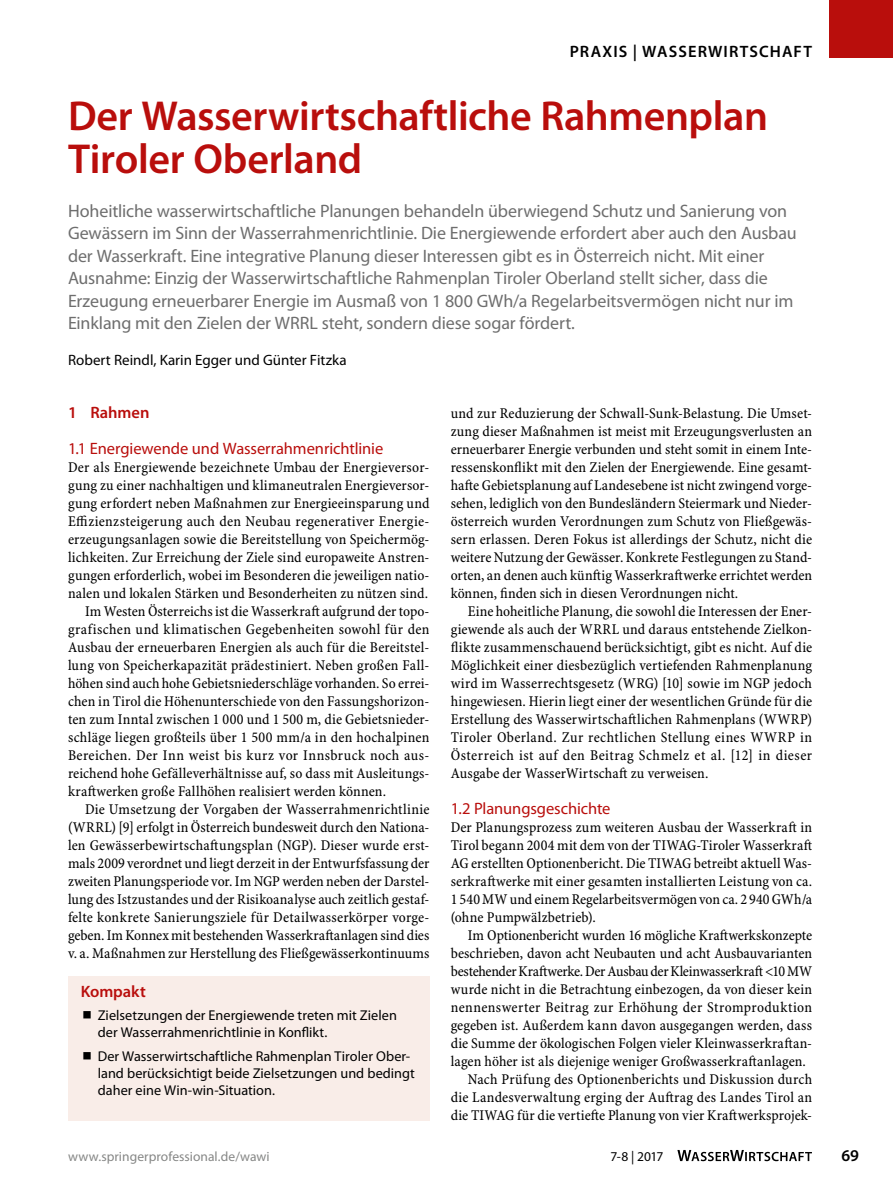
<style>
.page{position:relative;width:893px;height:1187px;background:#fff}
.page>*{position:absolute;margin:0;border:0;box-sizing:border-box;transform-origin:0 0}
.Title_x{font:600 42px/43.5px "Myriad Pro";letter-spacing:-.01em;color:#b90e0c}
.Trailer_x{font:18px/22.5px "Myriad Pro";letter-spacing:-.005em;color:#6e6e6e}
.SectionHeading_2_x{font:16.5px "Myriad Pro";letter-spacing:-.005em;color:#b90e0c}
.Rubrik{font:600 16.5px "Myriad Pro";letter-spacing:.065em;color:#000}
.SectionHeading_1_x_f{font:600 16.5px "Myriad Pro";color:#b90e0c}
.Box_Heading_x{font:600 16.5px "Myriad Pro";color:#b90e0c}
.Para_Indent{font:15px/18px "Minion Pro Cn Capt";letter-spacing:.005em;color:#000;text-align:justify}
.Para_x{font:15px/18px "Minion Pro Cn Capt";color:#000;text-align:justify}
.Author_x1{font:15px "Myriad Pro";color:#000}
.t1{font:14.25px/17px "Myriad Pro";letter-spacing:.005em;color:#000}
.Fußzeile{font:13.5px "Myriad Pro";letter-spacing:.005em;color:#868786}
.Fußzeile-2{font:13.5px "Myriad Pro";color:#000}
</style>
<div class="page">
<div style="left:68px;top:976px;width:361px;height:144px;background:#f9ede8"></div>
<div style="left:829px;top:0;width:64px;height:57px;background:#b90e0c"></div>
<svg style="left:677px;top:1150px;width:135px;height:11px"></svg>
<p class="Rubrik" style="left:570px;top:41px;width:244px">PRAXIS | WASSERWIRTSCHAFT</p>
<p class="Title_x" style="left:68px;top:93px;width:701px">Der Wasserwirtschaftliche Rahmenplan<br>Tiroler Oberland</p>
<p class="Trailer_x" style="left:68px;top:199px;width:730px">Hoheitliche wasserwirtschaftliche Planungen behandeln überwiegend Schutz und Sanierung von Gewässern im Sinn der Wasserrahmenrichtlinie. Die Energiewende erfordert aber auch den Ausbau der Wasserkraft. Eine integrative Planung dieser Interessen gibt es in Österreich nicht. Mit einer Ausnahme: Einzig der Wasserwirtschaftliche Rahmenplan Tiroler Oberland stellt sicher, dass die Erzeugung erneuerbarer Energie im Ausmaß von 1 800 GWh/a Regelarbeitsvermögen nicht nur im Einklang mit den Zielen der WRRL steht, sondern diese sogar fördert.</p>
<p class="Author_x1" style="left:68px;top:350px;width:280px">Robert Reindl, Karin Egger und Günter Fitzka</p>
<p class="SectionHeading_1_x_f" style="left:68px;top:402px;width:83px">1 Rahmen</p>
<p class="SectionHeading_2_x" style="left:68px;top:438px;width:317px">1.1 Energiewende und Wasserrahmenrichtlinie</p>
<p class="Para_x" style="left:68px;top:458px;width:363px">Der als Energiewende bezeichnete Umbau der Energieversor&shy;gung zu einer nachhaltigen und klimaneutralen Energieversor&shy;gung erfordert neben Maßnahmen zur Energieeinsparung und Effizienzsteigerung auch den Neubau regenerativer Energie&shy;erzeugungsanlagen sowie die Bereitstellung von Speichermög&shy;lichkeiten. Zur Erreichung der Ziele sind europaweite Anstren&shy;gungen erforderlich, wobei im Besonderen die jeweiligen natio&shy;nalen und lokalen Stärken und Besonderheiten zu nützen sind.</p>
<p class="Para_Indent" style="left:68px;top:602px;width:363px;text-indent:17px">Im Westen Österreichs ist die Wasserkraft aufgrund der topo&shy;grafischen und klimatischen Gegebenheiten sowohl für den Ausbau der erneuerbaren Energien als auch für die Bereitstel&shy;lung von Speicherkapazität prädestiniert. Neben großen Fall&shy;höhen sind auch hohe Gebietsniederschläge vorhanden. So errei&shy;chen in Tirol die Höhenunterschiede von den Fassungshorizon&shy;ten zum Inntal zwischen 1 000 und 1 500 m, die Gebietsnieder&shy;schläge liegen großteils über 1 500 mm/a in den hochalpinen Bereichen. Der Inn weist bis kurz vor Innsbruck noch aus&shy;reichend hohe Gefälleverhältnisse auf, so dass mit Ausleitungs&shy;kraftwerken große Fallhöhen realisiert werden können.</p>
<p class="Para_Indent" style="left:68px;top:800px;width:363px;text-indent:17px">Die Umsetzung der Vorgaben der Wasserrahmenrichtlinie (WRRL) [9] erfolgt in Österreich bundesweit durch den Nationa&shy;len Gewässerbewirtschaftungsplan (NGP). Dieser wurde erst&shy;mals 2009 verordnet und liegt derzeit in der Entwurfsfassung der zweiten Planungsperiode vor. Im NGP werden neben der Darstel&shy;lung des Istzustandes und der Risikoanalyse auch zeitlich gestaf&shy;felte konkrete Sanierungsziele für Detailwasserkörper vorge&shy;geben. Im Konnex mit bestehenden Wasserkraftanlagen sind dies v. a. Maßnahmen zur Herstellung des Fließgewässerkontinuums</p>
<p class="Para_Indent" style="left:451px;top:404px;width:363px">und zur Reduzierung der Schwall-Sunk-Belastung. Die Umset&shy;zung dieser Maßnahmen ist meist mit Erzeugungsverlusten an erneuerbarer Energie verbunden und steht somit in einem Inte&shy;ressenskonflikt mit den Zielen der Energiewende. Eine gesamt&shy;hafte Gebietsplanung auf Landesebene ist nicht zwingend vorge&shy;sehen, lediglich von den Bundesländern Steiermark und Nieder&shy;österreich wurden Verordnungen zum Schutz von Fließgewäs&shy;sern erlassen. Deren Fokus ist allerdings der Schutz, nicht die weitere Nutzung der Gewässer. Konkrete Festlegungen zu Stand&shy;orten, an denen auch künftig Wasserkraftwerke errichtet werden können, finden sich in diesen Verordnungen nicht.</p>
<p class="Para_Indent" style="left:451px;top:602px;width:363px;text-indent:17px">Eine hoheitliche Planung, die sowohl die Interessen der Ener&shy;giewende als auch der WRRL und daraus entstehende Zielkon&shy;flikte zusammenschauend berücksichtigt, gibt es nicht. Auf die Möglichkeit einer diesbezüglich vertiefenden Rahmenplanung wird im Wasserrechtsgesetz (WRG) [10] sowie im NGP jedoch hingewiesen. Hierin liegt einer der wesentlichen Gründe für die Erstellung des Wasserwirtschaftlichen Rahmenplans (WWRP)<br>Tiroler Oberland. Zur rechtlichen Stellung eines WWRP in Österreich ist auf den Beitrag Schmelz et al. [12] in dieser Ausgabe der WasserWirtschaft zu verweisen.</p>
<p class="SectionHeading_2_x" style="left:451px;top:798px;width:161px">1.2 Planungsgeschichte</p>
<p class="Para_x" style="left:451px;top:818px;width:363px">Der Planungsprozess zum weiteren Ausbau der Wasserkraft in Tirol begann 2004 mit dem von der TIWAG-Tiroler Wasserkraft AG erstellten Optionenbericht. Die TIWAG betreibt aktuell Was&shy;serkraftwerke mit einer gesamten installierten Leistung von ca.<br>1 540 MW und einem Regelarbeitsvermögen von ca. 2 940 GWh/a (ohne Pumpwälzbetrieb).</p>
<p class="Para_Indent" style="left:451px;top:926px;width:363px;text-indent:17px">Im Optionenbericht wurden 16 mögliche Kraftwerkskonzepte beschrieben, davon acht Neubauten und acht Ausbauvarianten bestehender Kraftwerke. Der Ausbau der Kleinwasserkraft &lt;10 MW wurde nicht in die Betrachtung einbezogen, da von dieser kein nennenswerter Beitrag zur Erhöhung der Stromproduktion gegeben ist. Außerdem kann davon ausgegangen werden, dass die Summe der ökologischen Folgen vieler Kleinwasserkraftan&shy;lagen höher ist als diejenige weniger Großwasserkraftanlagen.</p>
<p class="Para_Indent" style="left:451px;top:1070px;width:363px;text-indent:17px">Nach Prüfung des Optionenberichts und Diskussion durch die Landesverwaltung erging der Auftrag des Landes Tirol an die TIWAG für die vertiefte Planung von vier Kraftwerksprojek-</p>
<p class="Box_Heading_x" style="left:81px;top:980px;width:67px">Kompakt</p>
<p class="t1" style="left:98px;top:1006px;width:301px">Zielsetzungen der Energiewende treten mit Zielen der Wasserrahmenrichtlinie in Konflikt.</p>
<p class="t1" style="left:98px;top:1047px;width:319px">Der Wasserwirtschaftliche Rahmenplan Tiroler Ober&shy;land berücksichtigt beide Zielsetzungen und bedingt daher eine Win-win-Situation.</p>
<p class="Fußzeile" style="left:68px;top:1147px;width:203px">www.springerprofessional.de/wawi</p>
<p class="Fußzeile-2" style="left:610px;top:1147px;width:54px">7-8 | 2017</p>
<p class="Rubrik" style="left:841px;top:1144px;width:19px">69</p>
</div>
